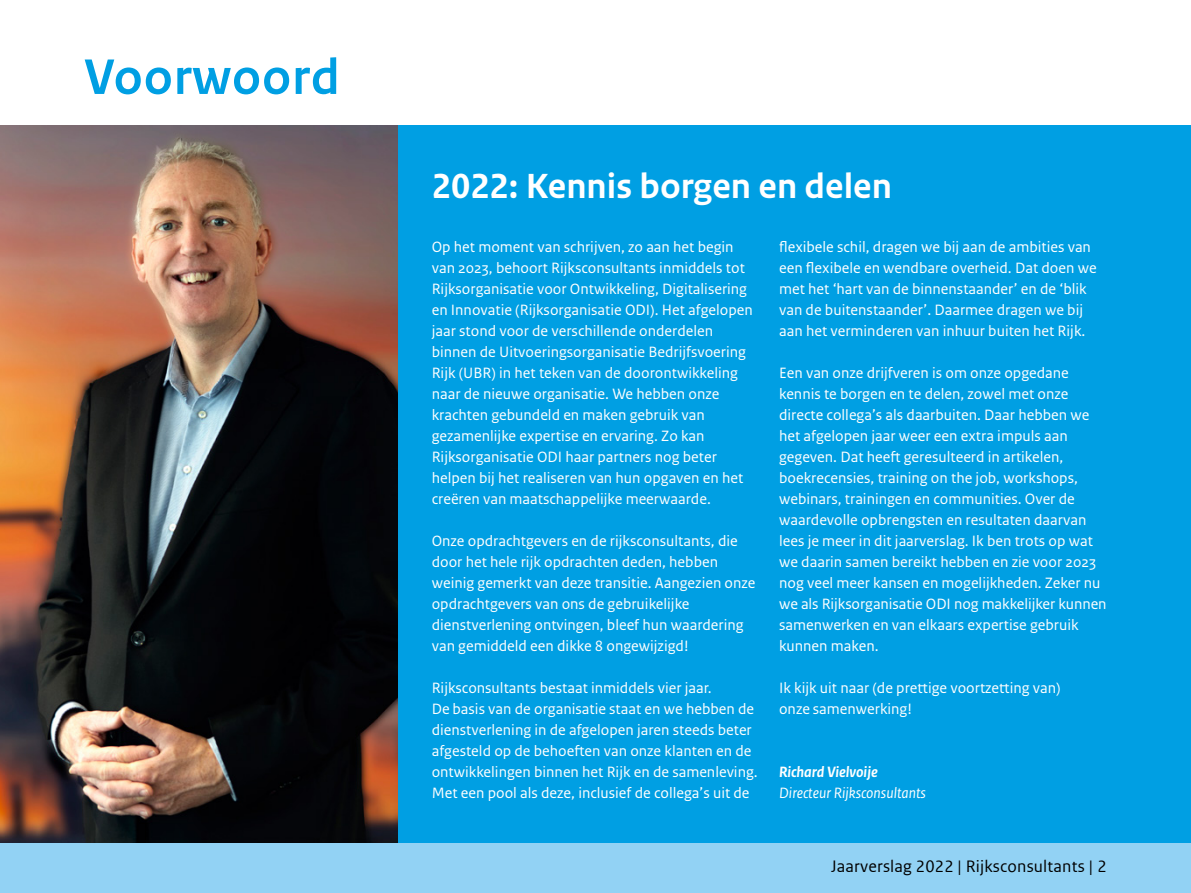
<style>
.page{position:relative;width:1191px;height:893px;background:#fff}
.page>*{position:absolute;margin:0;border:0;box-sizing:border-box;transform-origin:0 0}
.Hoofdstukken{font:700 52.5px "Rijksoverheid Sans Heading";letter-spacing:.025em;color:#009fe3}
.Naam_verhaal_wit{font:700 36.75px "Rijksoverheid Sans Text";color:#fff}
.t1{font:17.5px "Rijksoverheid Sans Web Text";letter-spacing:.01em;color:#000}
._10_RO_Broodtekst{font:15.75px/21px "Rijksoverheid Sans Text";color:#fff}
._10_RO_Broodtekst-2{font:italic 15.75px "Rijksoverheid Sans Text";color:#fff}
._10_RO_Broodtekst-3{font:italic 700 15.75px "Rijksoverheid Sans Text";color:#fff}
</style>
<div class="page">
<div style="left:0;top:124px;width:1191px;height:719px;background:#009fe3"></div>
<img style="left:0;top:124px;width:397px;height:719px">
<div style="left:0;top:843px;width:1191px;height:50px;background:#92d2f4"></div>
<p class="Hoofdstukken" style="left:84px;top:47px;width:257px">Voorwoord</p>
<p class="Naam_verhaal_wit" style="left:432px;top:165px;width:462px">2022: Kennis borgen en delen</p>
<p class="_10_RO_Broodtekst" style="left:432px;top:237px;width:323px">Op het moment van schrijven, zo aan het begin van 2023, behoort Rijksconsultants inmiddels tot Rijksorganisatie voor Ontwikkeling, Digitalisering en Innovatie (Rijksorganisatie ODI). Het afgelopen jaar stond voor de verschillende onderdelen binnen de Uitvoeringsorganisatie Bedrijfsvoering Rijk (UBR) in het teken van de doorontwikkeling naar de nieuwe organisatie. We hebben onze krachten gebundeld en maken gebruik van gezamenlijke expertise en ervaring. Zo kan Rijksorganisatie ODI haar partners nog beter helpen bij het realiseren van hun opgaven en het creëren van maatschappelijke meerwaarde.</p>
<p class="_10_RO_Broodtekst" style="left:432px;top:531px;width:325px">Onze opdrachtgevers en de rijksconsultants, die door het hele rijk opdrachten deden, hebben weinig gemerkt van deze transitie. Aangezien onze opdrachtgevers van ons de gebruikelijke dienstverlening ontvingen, bleef hun waardering van gemiddeld een dikke 8 ongewijzigd!</p>
<p class="_10_RO_Broodtekst" style="left:432px;top:678px;width:327px">Rijksconsultants bestaat inmiddels vier jaar.<br>De basis van de organisatie staat en we hebben de dienstverlening in de afgelopen jaren steeds beter afgesteld op de behoeften van onze klanten en de ontwikkelingen binnen het Rijk en de samenleving.<br>Met een pool als deze, inclusief de collega’s uit de</p>
<p class="_10_RO_Broodtekst" style="left:779px;top:237px;width:319px">flexibele schil, dragen we bij aan de ambities van een flexibele en wendbare overheid. Dat doen we met het ‘hart van de binnenstaander’ en de ‘blik van de buitenstaander’. Daarmee dragen we bij aan het verminderen van inhuur buiten het Rijk.</p>
<p class="_10_RO_Broodtekst" style="left:779px;top:363px;width:329px">Een van onze drijfveren is om onze opgedane kennis te borgen en te delen, zowel met onze directe collega’s als daarbuiten. Daar hebben we het afgelopen jaar weer een extra impuls aan gegeven. Dat heeft geresulteerd in artikelen, boekrecensies, training on the job, workshops, webinars, trainingen en communities. Over de waardevolle opbrengsten en resultaten daarvan lees je meer in dit jaarverslag. Ik ben trots op wat we daarin samen bereikt hebben en zie voor 2023 nog veel meer kansen en mogelijkheden. Zeker nu we als Rijksorganisatie ODI nog makkelijker kunnen samenwerken en van elkaars expertise gebruik kunnen maken.</p>
<p class="_10_RO_Broodtekst" style="left:779px;top:678px;width:283px">Ik kijk uit naar (de prettige voortzetting van) onze samenwerking!</p>
<p class="_10_RO_Broodtekst-3" style="left:779px;top:763px;width:100px">Richard Vielvoije</p>
<p class="_10_RO_Broodtekst-2" style="left:779px;top:784px;width:148px">Directeur Rijksconsultants</p>
<p class="t1" style="left:831px;top:857px;width:277px">Jaarverslag 2022 | Rijksconsultants | 2</p>
</div>
